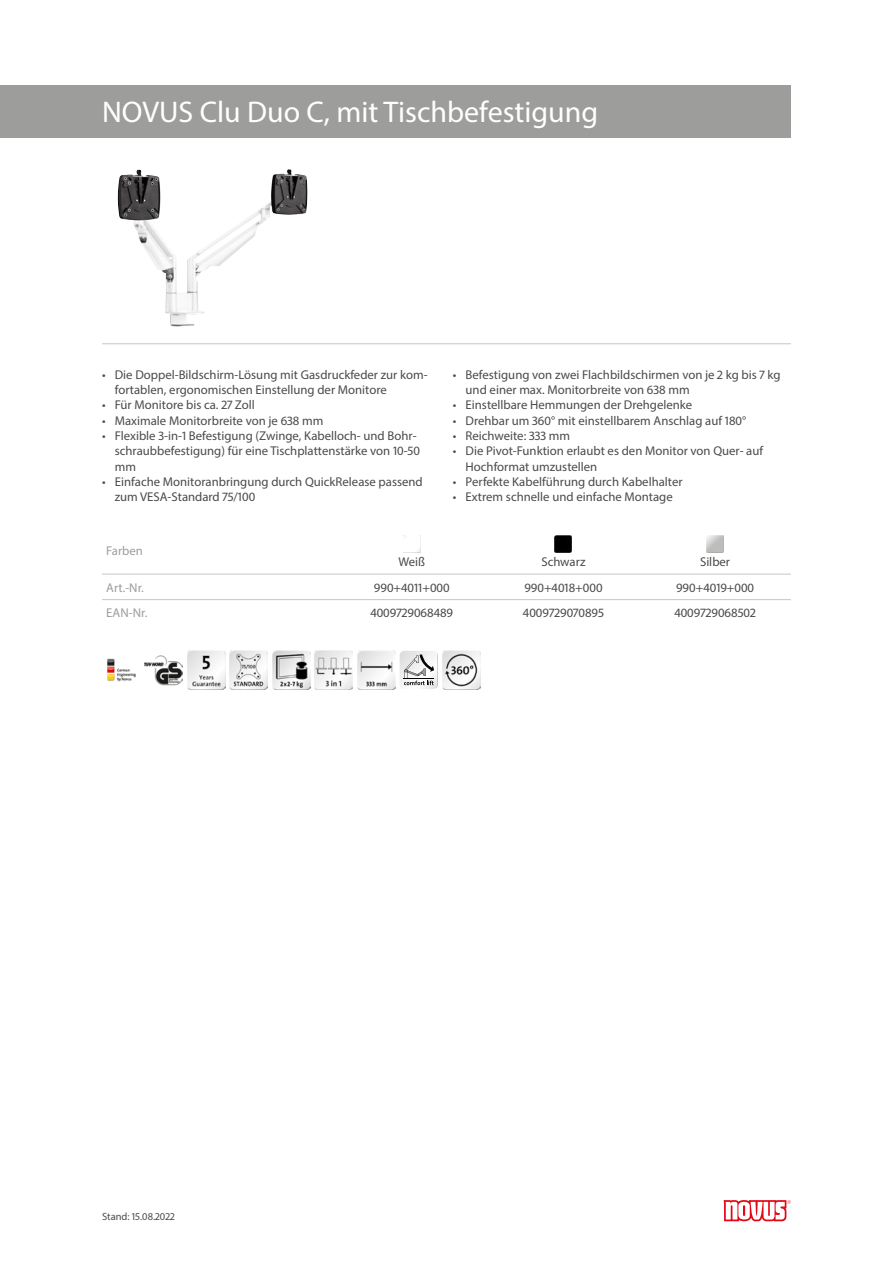
<style>
.page{position:relative;width:893px;height:1263px;background:#fff}
.page>*{position:absolute;margin:0;border:0;box-sizing:border-box;transform-origin:0 0}
.Produktname{font:30px "Myriad Pro";color:#fff}
.Produkttabelle_Zentr{font:12.75px/15.3px "Myriad Pro";color:#4a4a49}
.Produkttabelle_Links{font:12.75px "Myriad Pro";color:#9d9d9c}
.Farbildtext{font:12.75px "Myriad Pro";color:#4a4a49}
.t1{font:10.5px "Myriad Pro";color:#4a4a49}
</style>
<div class="page">
<img style="left:118px;top:170px;width:170px;height:123px">
<hr style="left:102px;top:343px;width:689px;height:1px;background:#c6c6c6">
<img style="left:107px;top:658px;width:29px;height:24px">
<img style="left:145px;top:655px;width:38px;height:31px">
<img style="left:187px;top:651px;width:38px;height:38px">
<img style="left:230px;top:651px;width:38px;height:38px">
<img style="left:272px;top:651px;width:38px;height:38px">
<img style="left:315px;top:651px;width:38px;height:38px">
<img style="left:357px;top:651px;width:38px;height:38px">
<img style="left:400px;top:652px;width:38px;height:37px">
<svg style="left:400px;top:651px;width:36px;height:34px"></svg>
<img style="left:442px;top:651px;width:38px;height:38px">
<svg style="left:724px;top:1200px;width:67px;height:21px"></svg>
<div style="left:0;top:85px;width:791px;height:53px;background:#9d9d9c"></div>
<hr style="left:102px;top:574px;width:234px;height:1px;background:#c6c6c6">
<hr style="left:336px;top:574px;width:152px;height:1px;background:#c6c6c6">
<hr style="left:488px;top:574px;width:151px;height:1px;background:#c6c6c6">
<hr style="left:639px;top:574px;width:152px;height:1px;background:#c6c6c6">
<hr style="left:102px;top:599px;width:234px;height:1px;background:#c6c6c6">
<hr style="left:336px;top:599px;width:152px;height:1px;background:#c6c6c6">
<hr style="left:488px;top:599px;width:151px;height:1px;background:#c6c6c6">
<hr style="left:639px;top:599px;width:152px;height:1px;background:#c6c6c6">
<img style="left:555px;top:535px;width:17px;height:17px">
<img style="left:707px;top:535px;width:17px;height:17px">
<p class="Produktname" style="left:102px;top:94px;width:498px">NOVUS Clu Duo C, mit Tischbefestigung</p>
<p class="Produkttabelle_Zentr" style="left:115px;top:367px;width:314px;text-indent:-13px">• Die Doppel-Bildschirm-Lösung mit Gasdruckfeder zur kom&shy;fortablen, ergonomischen Einstellung der Monitore</p>
<p class="Produkttabelle_Zentr" style="left:102px;top:397px;width:154px">• Für Monitore bis ca. 27 Zoll</p>
<p class="Produkttabelle_Zentr" style="left:102px;top:413px;width:223px">• Maximale Monitorbreite von je 638 mm</p>
<p class="Produkttabelle_Zentr" style="left:115px;top:428px;width:307px;text-indent:-13px">• Flexible 3-in-1 Befestigung (Zwinge, Kabelloch- und Bohr&shy;schraubbefestigung) für eine Tischplattenstärke von 10-50 mm</p>
<p class="Produkttabelle_Zentr" style="left:115px;top:474px;width:309px;text-indent:-13px">• Einfache Monitoranbringung durch QuickRelease passend zum VESA-Standard 75/100</p>
<p class="Produkttabelle_Zentr" style="left:466px;top:367px;width:316px;text-indent:-13px">• Befestigung von zwei Flachbildschirmen von je 2 kg bis 7 kg und einer max. Monitorbreite von 638 mm</p>
<p class="Produkttabelle_Zentr" style="left:453px;top:397px;width:241px">• Einstellbare Hemmungen der Drehgelenke</p>
<p class="Produkttabelle_Zentr" style="left:453px;top:413px;width:295px">• Drehbar um 360° mit einstellbarem Anschlag auf 180°</p>
<p class="Produkttabelle_Zentr" style="left:453px;top:428px;width:119px">• Reichweite: 333 mm</p>
<p class="Produkttabelle_Zentr" style="left:466px;top:443px;width:299px;text-indent:-13px">• Die Pivot-Funktion erlaubt es den Monitor von Quer- auf<br>Hochformat umzustellen</p>
<p class="Produkttabelle_Zentr" style="left:453px;top:474px;width:231px">• Perfekte Kabelführung durch Kabelhalter</p>
<p class="Produkttabelle_Zentr" style="left:453px;top:489px;width:221px">• Extrem schnelle und einfache Montage</p>
<p class="Produkttabelle_Links" style="left:106px;top:543px;width:38px">Farben</p>
<p class="Farbildtext" style="left:398px;top:553px;width:28px">Weiß</p>
<p class="Farbildtext" style="left:541px;top:553px;width:46px">Schwarz</p>
<p class="Farbildtext" style="left:700px;top:553px;width:32px">Silber</p>
<p class="Produkttabelle_Links" style="left:106px;top:579px;width:39px">Art.-Nr.</p>
<p class="Produkttabelle_Zentr" style="left:374px;top:579px;width:77px">990+4011+000</p>
<p class="Produkttabelle_Zentr" style="left:524px;top:579px;width:80px">990+4018+000</p>
<p class="Produkttabelle_Zentr" style="left:676px;top:579px;width:80px">990+4019+000</p>
<p class="Produkttabelle_Links" style="left:106px;top:605px;width:43px">EAN-Nr.</p>
<p class="Produkttabelle_Zentr" style="left:370px;top:605px;width:84px">4009729068489</p>
<p class="Produkttabelle_Zentr" style="left:523px;top:605px;width:82px">4009729070895</p>
<p class="Produkttabelle_Zentr" style="left:674px;top:605px;width:83px">4009729068502</p>
<p class="t1" style="left:102px;top:1210px;width:74px">Stand: 15.08.2022</p>
</div>
